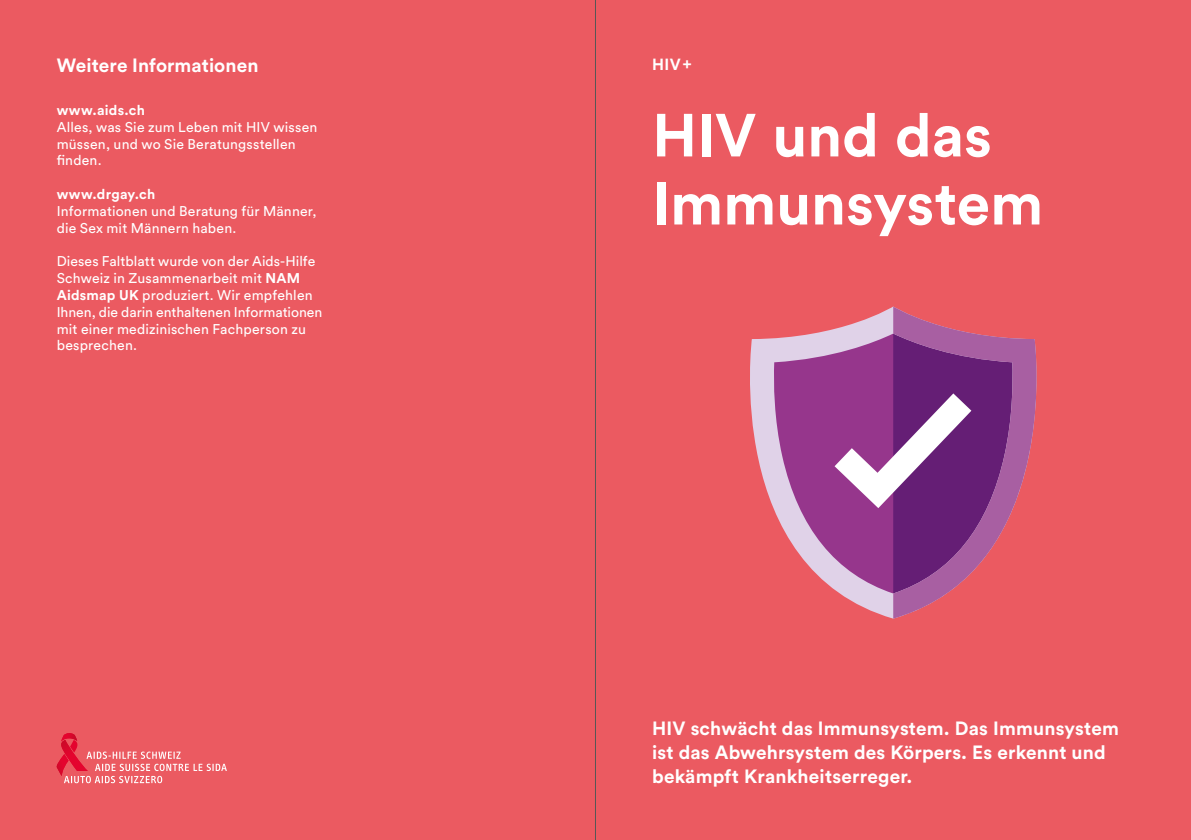
<style>
.page{position:relative;width:1191px;height:840px;background:#fff}
.page>*{position:absolute;margin:0;border:0;box-sizing:border-box;transform-origin:0 0}
.t1{font:700 60px/68px "Circular Std";letter-spacing:-.005em;color:#fff}
.t2{font:700 19px/24px "Circular Std";letter-spacing:.01em;color:#fff}
.t3{font:700 16px "Circular Std";color:#fff}
.t4{font:14px/16.8px "Circular Std";letter-spacing:.01em;color:#fff}
.t5{font:700 14px "Circular Std";letter-spacing:.015em;color:#fff}
.s1{font-weight:700}
</style>
<div class="page">
<div style="left:0;top:0;width:1191px;height:839px;background:#eb5a61"></div>
<svg style="left:750px;top:306px;width:287px;height:312px"></svg>
<svg style="left:893px;top:306px;width:143px;height:312px"></svg>
<svg style="left:834px;top:393px;width:137px;height:115px;background:#9e62a1"></svg>
<svg style="left:57px;top:733px;width:170px;height:49px"></svg>
<hr style="left:595px;top:0;width:1px;height:839px;background:#575756">
<h2 class="t2" style="left:57px;top:53px;width:203px">Weitere Informationen</h2>
<p class="t5" style="left:57px;top:101px;width:90px">www.aids.ch</p>
<p class="t4" style="left:57px;top:118px;width:262px">Alles, was Sie zum Leben mit HIV wissen müssen, und wo Sie Beratungsstellen finden.</p>
<p class="t5" style="left:57px;top:185px;width:100px">www.drgay.ch</p>
<p class="t4" style="left:57px;top:202px;width:261px">Informationen und Beratung für Männer, die Sex mit Männern haben.</p>
<p class="t4" style="left:57px;top:253px;width:267px">Dieses Faltblatt wurde von der Aids-Hilfe Schweiz in Zusammenarbeit mit <span class="s1">NAM Aidsmap UK</span> produziert. Wir empfehlen Ihnen, die darin enthaltenen Informationen mit einer medizinischen Fachperson zu besprechen.</p>
<p class="t3" style="left:652px;top:54px;width:41px">HIV+</p>
<h1 class="t1" style="left:652px;top:100px;width:392px">HIV und das<br>Immunsystem</h1>
<h2 class="t2" style="left:652px;top:715px;width:468px">HIV schwächt das Immunsystem. Das Immunsystem ist das Abwehrsystem des Körpers. Es erkennt und bekämpft Krankheitserreger.</h2>
</div>
